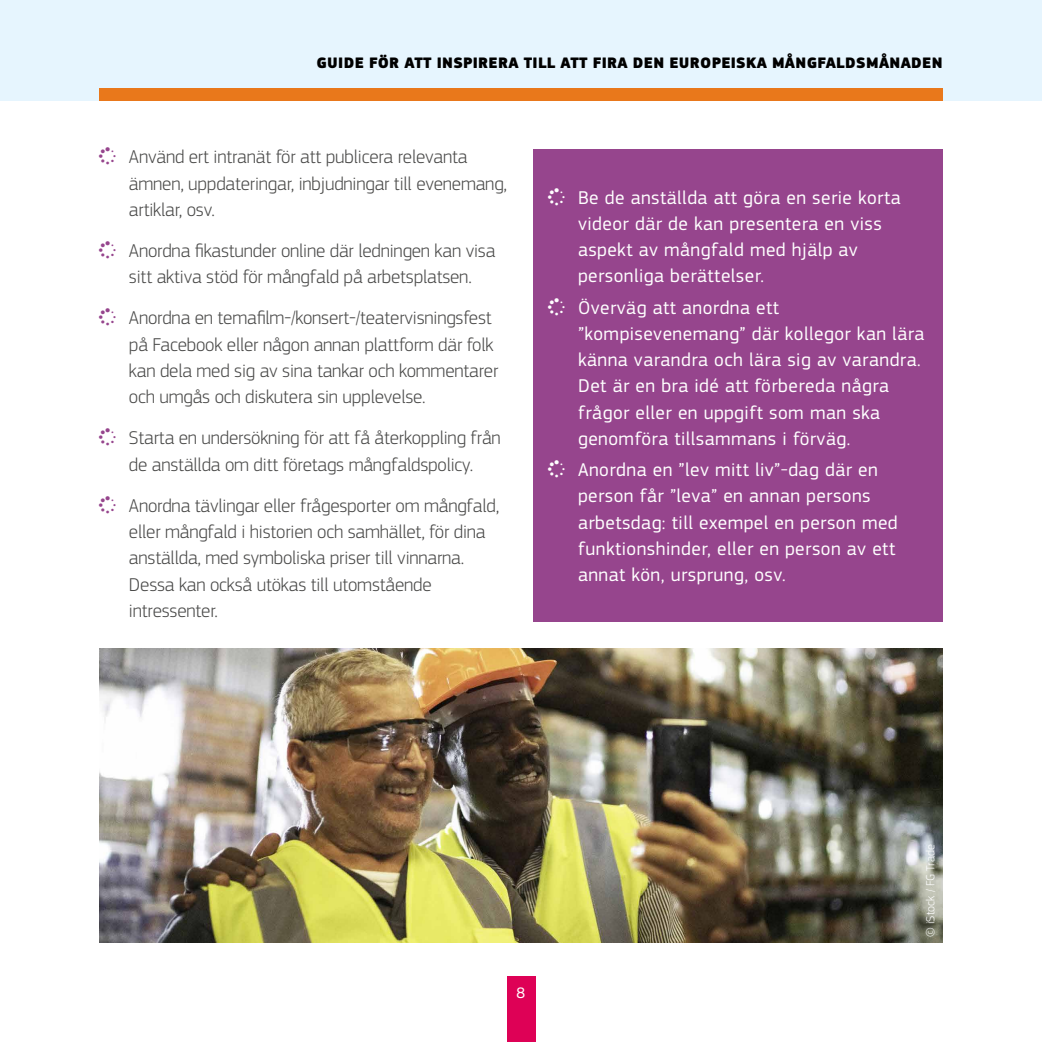
<style>
.page{position:relative;width:1042px;height:1042px;background:#fff}
.page>*{position:absolute;margin:0;border:0;box-sizing:border-box;transform-origin:0 0}
.t1{font:300 19.25px/26.2px "EC Square Sans Pro";letter-spacing:-.01em;color:#4a4a49}
.t2{font:19.25px/26.2px "EC Square Sans Pro";letter-spacing:.025em;color:#fff}
.t3{font:900 15.75px "EC Square Sans Pro";letter-spacing:.02em;color:#000}
.t4{font:15.75px "EC Square Sans Pro";color:#fff}
.t5{font:300 12.25px "EC Square Sans Pro";color:#fff}
</style>
<div class="page">
<div style="left:0;top:0;width:1042px;height:101px;background:#e6f5fe"></div>
<div style="left:506px;top:976px;width:29px;height:66px;background:#de0156"></div>
<img style="left:99px;top:649px;width:844px;height:294px">
<div style="left:99px;top:88px;width:844px;height:13px;background:#e9781b"></div>
<div style="left:533px;top:149px;width:410px;height:472px;background:#96458d"></div>
<p class="t3" style="left:316px;top:53px;width:627px">GUIDE FÖR ATT INSPIRERA TILL ATT FIRA DEN EUROPEISKA MÅNGFALDSMÅNADEN</p>
<p class="t1" style="left:129px;top:144px;width:379px">Använd ert intranät för att publicera relevanta ämnen, uppdateringar, inbjudningar till evenemang, artiklar, osv.</p>
<p class="t1" style="left:129px;top:237px;width:368px">Anordna fikastunder online där ledningen kan visa sitt aktiva stöd för mångfald på arbetsplatsen.</p>
<p class="t1" style="left:129px;top:305px;width:371px">Anordna en temafilm-/konsert-/teatervisningsfest på Facebook eller någon annan plattform där folk kan dela med sig av sina tankar och kommentarer och umgås och diskutera sin upplevelse.</p>
<p class="t1" style="left:129px;top:425px;width:373px">Starta en undersökning för att få återkoppling från de anställda om ditt företags mångfaldspolicy.</p>
<p class="t1" style="left:129px;top:492px;width:372px">Anordna tävlingar eller frågesporter om mångfald, eller mångfald i historien och samhället, för dina anställda, med symboliska priser till vinnarna.<br>Dessa kan också utökas till utomstående intressenter.</p>
<p class="t2" style="left:578px;top:184px;width:324px">Be de anställda att göra en serie korta videor där de kan presentera en viss aspekt av mångfald med hjälp av personliga berättelser.</p>
<p class="t2" style="left:578px;top:294px;width:348px">Överväg att anordna ett ”kompisevenemang” där kollegor kan lära känna varandra och lära sig av varandra.<br>Det är en bra idé att förbereda några frågor eller en uppgift som man ska genomföra tillsammans i förväg.</p>
<p class="t2" style="left:578px;top:457px;width:321px">Anordna en ”lev mitt liv”-dag där en person får ”leva” en annan persons arbetsdag: till exempel en person med funktionshinder, eller en person av ett annat kön, ursprung, osv.</p>
<p class="t4" style="left:516px;top:984px;width:10px">8</p>
<p class="t5" style="left:923px;top:937px;width:94px;rotate:-90deg">© iStock / FG Trade</p>
</div>
